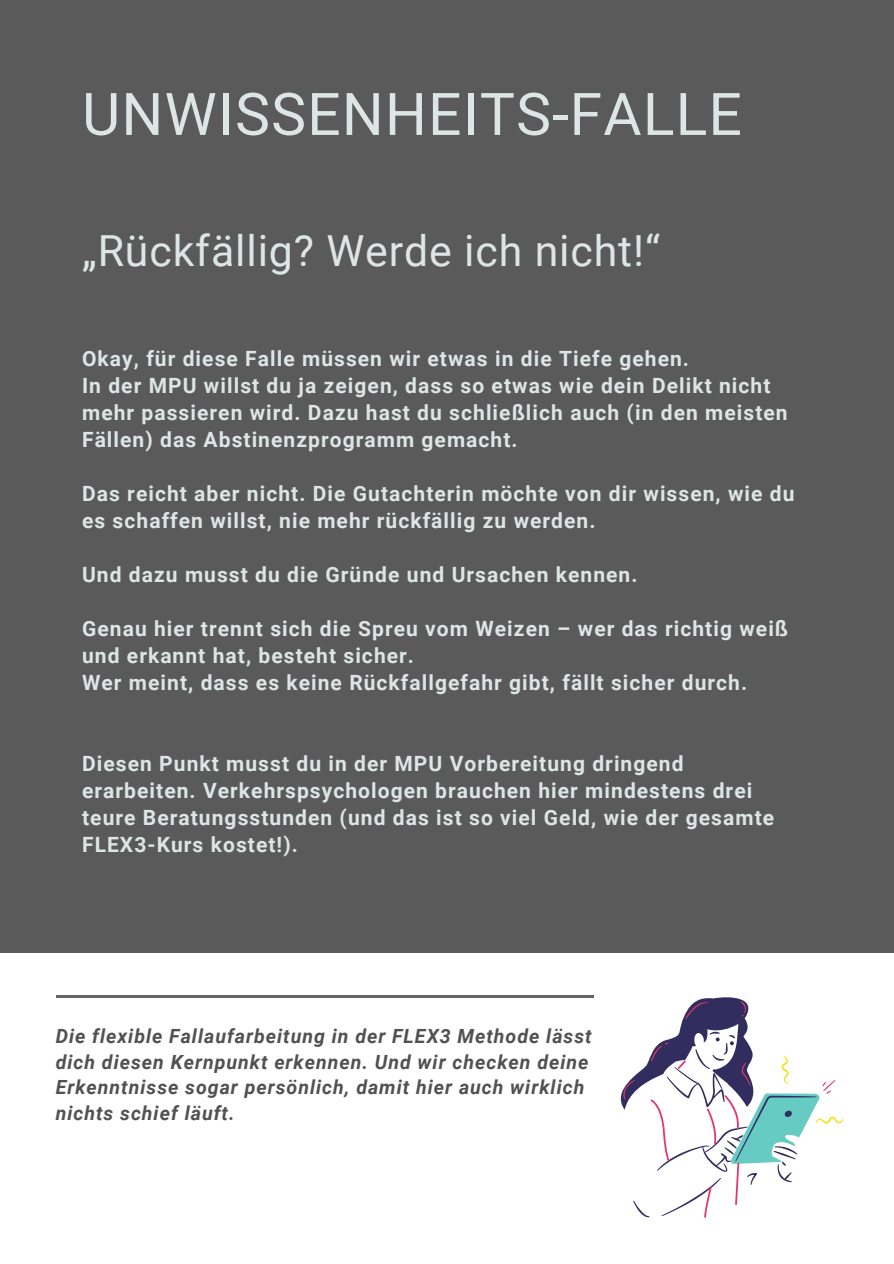
<style>
.page{position:relative;width:894px;height:1264px;background:#fff}
.page>*{position:absolute;margin:0;border:0;box-sizing:border-box;transform-origin:0 0}
.t1{font:58.8px "Roboto";letter-spacing:.02em;color:#dee5e5}
.t2{font:42.9px "Roboto";letter-spacing:.02em;color:#dee5e5}
.t3{font:700 21px/27px "Roboto";letter-spacing:.05em;color:#dee5e5}
.t4{font:italic 700 19.5px/25.3px "Roboto";letter-spacing:.05em;color:#515151}
</style>
<div class="page">
<div style="left:0;top:0;width:893px;height:952px;background:#5a5a5a"></div>
<hr style="left:56px;top:995px;width:537px;height:2px;background:#515151">
<svg style="left:623px;top:1001px;width:212px;height:216px"></svg>
<p class="t1" style="left:82px;top:73px;width:661px">UNWISSENHEITS-FALLE</p>
<p class="t2" style="left:82px;top:221px;width:579px">„Rückfällig? Werde ich nicht!“</p>
<p class="t3" style="left:82px;top:344px;width:608px">Okay, für diese Falle müssen wir etwas in die Tiefe gehen.</p>
<p class="t3" style="left:82px;top:371px;width:707px">In der MPU willst du ja zeigen, dass so etwas wie dein Delikt nicht mehr passieren wird. Dazu hast du schließlich auch (in den meisten<br>Fällen) das Abstinenzprogramm gemacht.</p>
<p class="t3" style="left:82px;top:479px;width:713px">Das reicht aber nicht. Die Gutachterin möchte von dir wissen, wie du es schaffen willst, nie mehr rückfällig zu werden.</p>
<p class="t3" style="left:82px;top:560px;width:556px">Und dazu musst du die Gründe und Ursachen kennen.</p>
<p class="t3" style="left:82px;top:614px;width:707px">Genau hier trennt sich die Spreu vom Weizen – wer das richtig weiß und erkannt hat, besteht sicher.</p>
<p class="t3" style="left:82px;top:668px;width:666px">Wer meint, dass es keine Rückfallgefahr gibt, fällt sicher durch.</p>
<p class="t3" style="left:82px;top:749px;width:693px">Diesen Punkt musst du in der MPU Vorbereitung dringend erarbeiten. Verkehrspsychologen brauchen hier mindestens drei teure Beratungsstunden (und das ist so viel Geld, wie der gesamte FLEX3-Kurs kostet!).</p>
<p class="t4" style="left:56px;top:1023px;width:537px">Die flexible Fallaufarbeitung in der FLEX3 Methode lässt</p>
<p class="t4" style="left:56px;top:1048px;width:534px">dich diesen Kernpunkt erkennen. Und wir checken deine<br>Erkenntnisse sogar persönlich, damit hier auch wirklich nichts schief läuft.</p>
</div>
